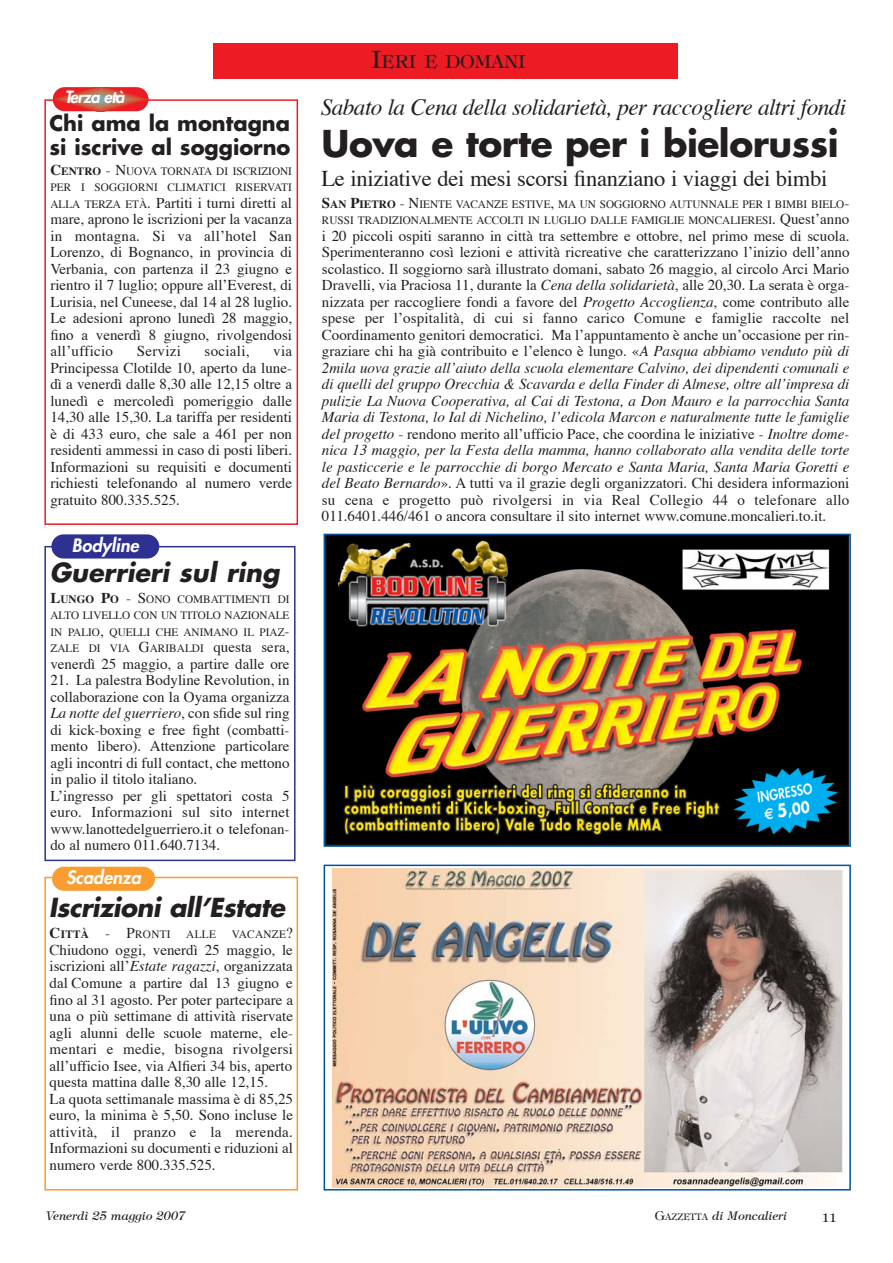
<style>
.page{position:relative;width:893px;height:1263px;background:#fff}
.page>*{position:absolute;margin:0;border:0;box-sizing:border-box;transform-origin:0 0}
.t1{font:700 36px "Futura";letter-spacing:-.015em;color:#231f20}
.t2{font:italic 700 25.5px "Futura";color:#231f20}
.t3{font:italic 23.25px "Times";letter-spacing:-.025em;color:#231f20}
.t4{font:22.5px "Times";letter-spacing:-.01em;color:#231f20}
.t5{font:700 21px/24px "Futura";color:#231f20}
.t6{font:italic 800 18px "Futura";color:#fff}
.t7{font:18px "Tiffany";color:#231f20}
.t8{font:italic 800 16.5px "Futura";color:#fff}
.t9{font:15px/16.5px "Times";color:#231f20;text-align:justify}
.t10{font:15px "Times";letter-spacing:.02em;color:#231f20}
.t11{font:italic 12px "Tiffany";color:#231f20}
.t12{font:12px "Tiffany";color:#231f20}
.t13{font:11.25px/16.5px "Times";color:#231f20}
.t14{font:11.25px "Times";letter-spacing:.025em;color:#231f20}
.s1{font-weight:700;font-size:15px}
.s2{font-weight:700}
.s3{font-size:15px}
.s4{font-size:11.25px}
.s5{font-style:italic}
.s6{font-size:24px}
.s7{font-style:normal}
.s8{font-style:normal;font-size:9px}
</style>
<div class="page">
<div style="left:44px;top:99px;width:254px;height:426px;border:2px solid #ed1c24"></div>
<div style="left:214px;top:44px;width:464px;height:35px;background:#ed1c24"></div>
<svg style="left:53px;top:87px;width:95px;height:24px;background:#d5534a"></svg>
<div style="left:44px;top:546px;width:252px;height:315px;border:2px solid #2e3092"></div>
<div style="left:51px;top:534px;width:108px;height:24px;background:#2e3092;border-radius:12px"></div>
<div style="left:44px;top:877px;width:254px;height:313px;border:2px solid #f99d31"></div>
<div style="left:52px;top:867px;width:103px;height:24px;background:#f99d31;border-radius:12px"></div>
<img style="left:327px;top:537px;width:521px;height:307px">
<div style="left:324px;top:534px;width:527px;height:313px;border:2px solid #00549e"></div>
<img style="left:333px;top:868px;width:510px;height:319px">
<div style="left:324px;top:864px;width:527px;height:326px;border:2px solid #00549e"></div>
<p class="t8" style="left:65px;top:89px;width:64px">Terza età</p>
<p class="t5" style="left:49px;top:113px;width:243px">Chi ama la montagna si iscrive al soggiorno</p>
<p class="t13" style="left:50px;top:164px;width:243px"><span class="s1">C</span><span class="s2">ENTRO</span> <span class="s3">- N</span>UOVA TORNATA DI ISCRIZIONI<br>PER I SOGGIORNI CLIMATICI RISERVATI</p>
<p class="t9" style="left:50px;top:196px;width:243px"><span class="s4">ALLA TERZA ETÀ</span>. Partiti i turni diretti al mare, aprono le iscrizioni per la vacanza in montagna. Si va all’hotel San Lorenzo, di Bognanco, in provincia di Verbania, con partenza il 23 giugno e rientro il 7 luglio; oppure all’Everest, di Lurisia, nel Cuneese, dal 14 al 28 luglio.<br>Le adesioni aprono lunedì 28 maggio, fino a venerdì 8 giugno, rivolgendosi all’ufficio</p>
<p class="t10" style="left:137px;top:345px;width:46px">Servizi</p>
<p class="t10" style="left:205px;top:345px;width:47px">sociali,</p>
<p class="t9" style="left:50px;top:344px;width:243px;text-indent:223px">via Principessa Clotilde 10, aperto da lune&shy;dì a venerdì dalle 8,30 alle 12,15 oltre a lunedì e mercoledì pomeriggio dalle 14,30 alle 15,30. La tariffa per residenti è di 433 euro, che sale a 461 per non residenti ammessi in caso di posti liberi.<br>Informazioni su requisiti e documenti richiesti telefonando al numero verde gratuito 800.335.525.</p>
<p class="t6" style="left:72px;top:536px;width:72px">Bodyline</p>
<p class="t2" style="left:50px;top:561px;width:235px">Guerrieri sul ring</p>
<p class="t13" style="left:50px;top:592px;width:241px;text-align:justify"><span class="s1">L</span><span class="s2">UNGO</span> <span class="s1">P</span><span class="s2">O</span> <span class="s3">- S</span>ONO COMBATTIMENTI DI ALTO LIVELLO CON UN TITOLO NAZIONALE IN PALIO<span class="s3">,</span> QUELLI CHE ANIMANO IL PIAZ<span class="s3">-</span>ZALE DI VIA <span class="s3">G</span>ARIBALDI <span class="s3">questa sera,</span></p>
<p class="t9" style="left:50px;top:657px;width:241px">venerdì 25 maggio, a partire dalle ore</p>
<p class="t9" style="left:50px;top:673px;width:241px;text-align:left">21. La palestra Bodyline Revolution, in collaborazione con la Oyama organizza <span class="s5">La notte del guerriero</span>, con sfide sul ring di kick-boxing e free fight (combatti&shy;mento libero). Attenzione particolare agli incontri di full contact, che mettono in palio il titolo italiano.<br>L’ingresso per gli spettatori costa 5 euro. Informazioni sul sito internet www.lanottedelguerriero.it o telefonan&shy;do al numero 011.640.7134.</p>
<p class="t6" style="left:66px;top:868px;width:80px">Scadenza</p>
<p class="t2" style="left:49px;top:895px;width:242px">Iscrizioni all’Estate</p>
<p class="t13" style="left:50px;top:927px;width:123px"><span class="s1">C</span><span class="s2">ITTÀ</span> <span class="s3">- P</span>RONTI</p>
<p class="t13" style="left:186px;top:927px;width:31px">ALLE</p>
<p class="t14" style="left:232px;top:930px;width:63px">VACANZE<span class="s3">?</span></p>
<p class="t9" style="left:50px;top:943px;width:245px;text-align:left">Chiudono oggi, venerdì 25 maggio, le iscrizioni all’<span class="s5">Estate ragazzi</span>, organizzata dal Comune a partire dal 13 giugno e fino al 31 agosto. Per poter partecipare a una o più settimane di attività riservate agli alunni delle scuole materne, ele&shy;mentari e medie, bisogna rivolgersi all’ufficio Isee, via Alfieri 34 bis, aperto questa mattina dalle 8,30 alle 12,15.<br>La quota settimanale massima è di 85,25 euro, la minima è 5,50. Sono incluse le attività, il pranzo e la merenda.<br>Informazioni su documenti e riduzioni al numero verde 800.335.525.</p>
<p class="t7" style="left:371px;top:55px;width:156px"><span class="s6">I</span>ERI E DOMANI</p>
<p class="t3" style="left:321px;top:98px;width:527px">Sabato la Cena della solidarietà, per raccogliere altri fondi</p>
<p class="t1" style="left:321px;top:127px;width:518px">Uova e torte per i bielorussi</p>
<p class="t4" style="left:321px;top:169px;width:507px">Le iniziative dei mesi scorsi finanziano i viaggi dei bimbi</p>
<p class="t13" style="left:322px;top:197px;width:529px"><span class="s1">S</span><span class="s2">AN</span> <span class="s1">P</span><span class="s2">IETRO</span> <span class="s3">- N</span>IENTE VACANZE ESTIVE<span class="s3">,</span> MA UN SOGGIORNO AUTUNNALE PER I BIMBI BIELO<span class="s3">-<br></span>RUSSI TRADIZIONALMENTE ACCOLTI IN LUGLIO DALLE FAMIGLIE MONCALIERESI<span class="s3">. Quest’anno</span></p>
<p class="t9" style="left:322px;top:229px;width:529px">i 20 piccoli ospiti saranno in città tra settembre e ottobre, nel primo mese di scuola.<br>Sperimenteranno così lezioni e attività ricreative che caratterizzano l’inizio dell’anno scolastico. Il soggiorno sarà illustrato domani, sabato 26 maggio, al circolo Arci Mario Dravelli, via Praciosa 11, durante la <span class="s5">Cena della solidarietà</span>, alle 20,30. La serata è orga&shy;nizzata per raccogliere fondi a favore del <span class="s5">Progetto Accoglienza</span>, come contributo alle spese per l’ospitalità, di cui si fanno carico Comune e famiglie raccolte nel Coordinamento genitori democratici. Ma l’appuntamento è anche un’occasione per rin&shy;graziare chi ha già contribuito e l’elenco è lungo. «<span class="s5">A Pasqua abbiamo venduto più di 2mila uova grazie all’aiuto della scuola elementare Calvino, dei dipendenti comunali e di quelli del gruppo Orecchia &amp; Scavarda e della Finder di Almese, oltre all’impresa di pulizie La Nuova Cooperativa, al Cai di Testona, a Don Mauro e la parrocchia Santa Maria di Testona, lo Ial di Nichelino, l’edicola Marcon e naturalmente tutte le famiglie del progetto</span> - rendono merito all’ufficio Pace, che coordina le iniziative - <span class="s5">Inoltre dome&shy;nica 13 maggio, per la Festa della mamma, hanno collaborato alla vendita delle torte le pasticcerie e le parrocchie di borgo Mercato e Santa Maria, Santa Maria Goretti e del Beato Bernardo</span>». A tutti va il grazie degli organizzatori. Chi desidera informazioni su cena e progetto può rivolgersi in via Real Collegio 44 o telefonare allo 011.6401.446/461 o ancora consultare il sito internet www.comune.moncalieri.to.it.</p>
<p class="t11" style="left:45px;top:1211px;width:142px">Venerdì 25 maggio 2007</p>
<p class="t11" style="left:655px;top:1211px;width:133px"><span class="s7">G</span><span class="s8">AZZETTA</span> di Moncalieri</p>
<p class="t12" style="left:822px;top:1213px;width:16px">11</p>
</div>
